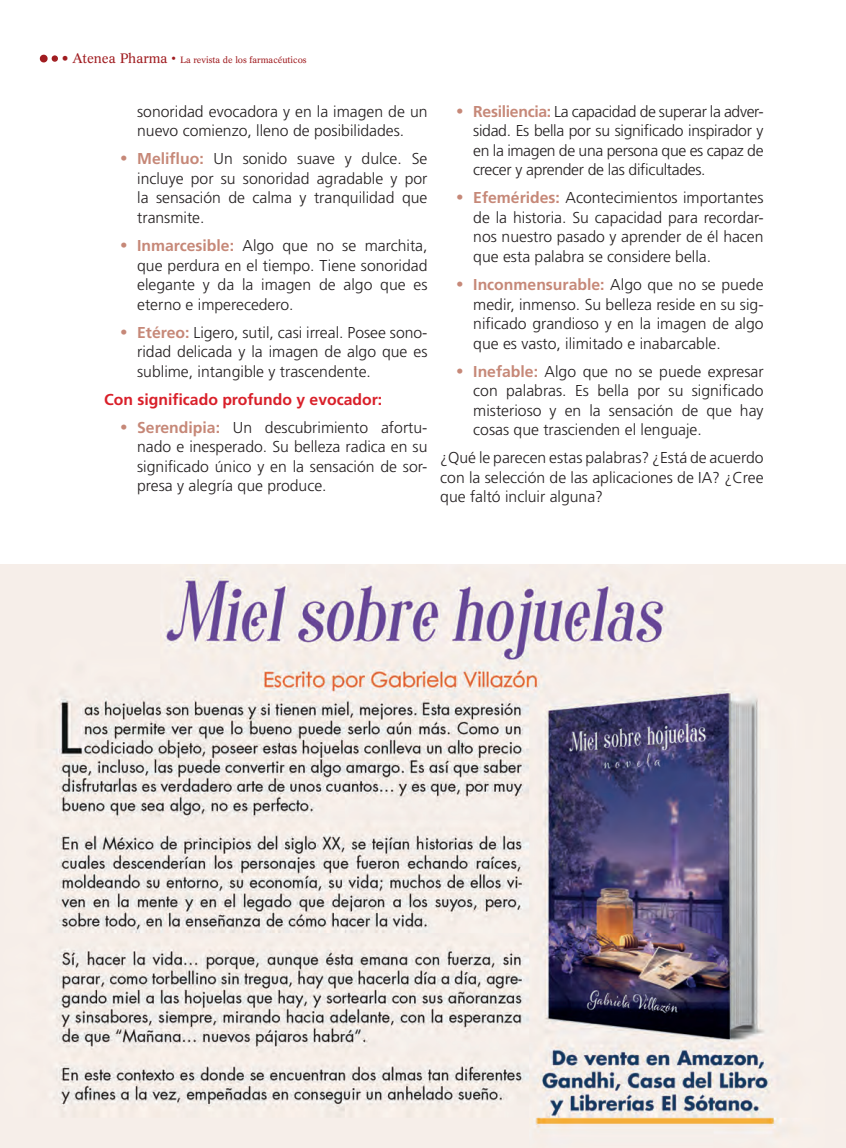
<style>
.page{position:relative;width:846px;height:1148px;background:#fff}
.page>*{position:absolute;margin:0;border:0;box-sizing:border-box;transform-origin:0 0}
.t1{font:300 15.75px/19.5px "Frutiger LT Std";color:#231f20;text-align:justify}
.t2{font:700 15.75px "Frutiger LT Std";color:#d91f29}
.t3{font:9px "Concorde BE";color:#a01c20}
.s1{font-family:"Avenir";font-weight:300;font-size:13.5px}
.s2{font-size:13.5px}
.s3{font-family:"Times";font-weight:400;font-size:18px;color:#c68878}
.s4{font-weight:700;color:#c68878}
</style>
<div class="page">
<svg style="left:39px;top:54px;width:19px;height:9px"></svg>
<img style="left:0;top:564px;width:845px;height:584px">
<p class="t3" style="left:40px;top:55px;width:268px"><span class="s1">• • •</span> <span class="s2">Atenea Pharma •</span> La revista de los farmacéuticos</p>
<p class="t1" style="left:137px;top:102px;width:292px">sonoridad evocadora y en la imagen de un nuevo comienzo, lleno de posibilidades.</p>
<p class="t1" style="left:137px;top:149px;width:292px;text-indent:-16px"><span class="s3">•</span> <span class="s4">Melifluo:</span> Un sonido suave y dulce. Se incluye por su sonoridad agradable y por la sensación de calma y tranquilidad que transmite.</p>
<p class="t1" style="left:137px;top:236px;width:292px;text-indent:-16px"><span class="s3">•</span> <span class="s4">Inmarcesible:</span> Algo que no se marchita, que perdura en el tiempo. Tiene sonoridad elegante y da la imagen de algo que es eterno e imperecedero.</p>
<p class="t1" style="left:137px;top:322px;width:292px;text-indent:-16px"><span class="s3">•</span> <span class="s4">Etéreo:</span> Ligero, sutil, casi irreal. Posee sono&shy;ridad delicada y la imagen de algo que es sublime, intangible y trascendente.</p>
<p class="t2" style="left:104px;top:390px;width:279px">Con significado profundo y evocador:</p>
<p class="t1" style="left:137px;top:417px;width:292px;text-indent:-16px"><span class="s3">•</span> <span class="s4">Serendipia:</span> Un descubrimiento afortu&shy;nado e inesperado. Su belleza radica en su significado único y en la sensación de sor&shy;presa y alegría que produce.</p>
<p class="t1" style="left:473px;top:102px;width:292px;text-indent:-16px"><span class="s3">•</span> <span class="s4">Resiliencia:</span> La capacidad de superar la adver&shy;sidad. Es bella por su significado inspirador y en la imagen de una persona que es capaz de crecer y aprender de las dificultades.</p>
<p class="t1" style="left:473px;top:188px;width:292px;text-indent:-16px"><span class="s3">•</span> <span class="s4">Efemérides:</span> Acontecimientos importantes de la historia. Su capacidad para recordar&shy;nos nuestro pasado y aprender de él hacen que esta palabra se considere bella.</p>
<p class="t1" style="left:473px;top:275px;width:292px;text-indent:-16px"><span class="s3">•</span> <span class="s4">Inconmensurable:</span> Algo que no se puede medir, inmenso. Su belleza reside en su sig&shy;nificado grandioso y en la imagen de algo que es vasto, ilimitado e inabarcable.</p>
<p class="t1" style="left:473px;top:361px;width:292px;text-indent:-16px"><span class="s3">•</span> <span class="s4">Inefable:</span> Algo que no se puede expresar con palabras. Es bella por su significado misterioso y en la sensación de que hay cosas que trascienden el lenguaje.</p>
<p class="t1" style="left:440px;top:448px;width:325px">¿Qué le parecen estas palabras? ¿Está de acuerdo con la selección de las aplicaciones de IA? ¿Cree que faltó incluir alguna?</p>
</div>
